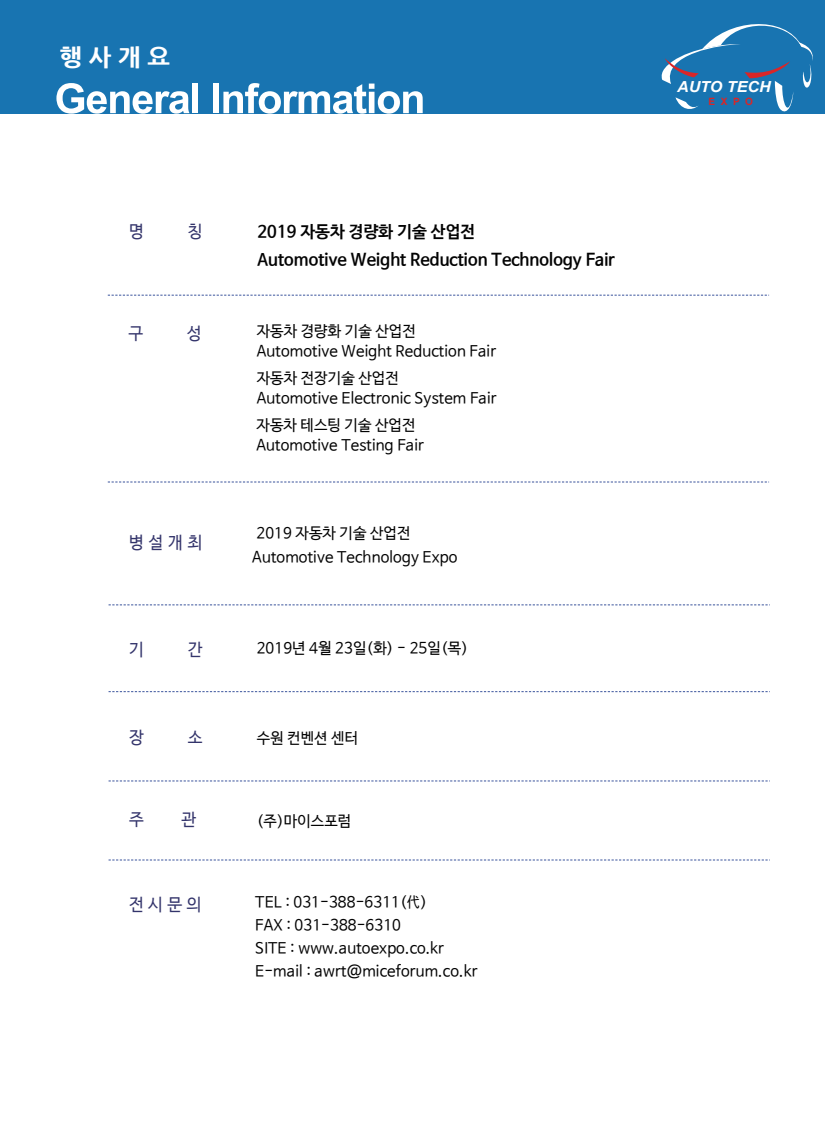
<style>
.page{position:relative;width:825px;height:1123px;background:#fff}
.page>*{position:absolute;margin:0;border:0;box-sizing:border-box;transform-origin:0 0}
.t1{font:800 24px "Nanum Gothic";color:#fff}
.t2{font:16.95px "Nanum Barun Gothic";color:#33346b}
.t3{font:700 16.65px "Nanum Barun Gothic";letter-spacing:.01em;color:#030303}
.t4{font:15.15px/23px "Nanum Barun Gothic";letter-spacing:.01em;color:#030303}
.t5{font:italic 700 15.15px "Arial";color:#fff;scale:1.06 1}
.t6{font:700 10.05px "Arial";color:#d92628}
</style>
<div class="page">
<div style="left:0;top:0;width:825px;height:114px;background:#1874b1"></div>
<svg style="left:56px;top:83px;width:133px;height:31px"></svg>
<div style="left:193px;top:84px;width:5px;height:29px;background:#fff"></div>
<div style="left:213px;top:84px;width:6px;height:29px;background:#fff"></div>
<svg style="left:223px;top:83px;width:200px;height:31px"></svg>
<svg style="left:109px;top:604px;width:661px;height:1px"></svg>
<svg style="left:109px;top:691px;width:661px;height:1px"></svg>
<svg style="left:109px;top:780px;width:661px;height:1px"></svg>
<svg style="left:109px;top:859px;width:661px;height:1px"></svg>
<svg style="left:108px;top:295px;width:661px;height:1px"></svg>
<svg style="left:108px;top:481px;width:661px;height:1px"></svg>
<svg style="left:661px;top:24px;width:152px;height:88px"></svg>
<h1 class="t1" style="left:60px;top:45px;width:112px">행 사 개 요</h1>
<p class="t5" style="left:677px;top:77px;width:90px">AUTO TECH</p>
<p class="t6" style="left:708px;top:95px;width:46px">E X P O</p>
<p class="t2" style="left:129px;top:222px;width:16px">명</p>
<p class="t2" style="left:188px;top:222px;width:16px">칭</p>
<p class="t3" style="left:257px;top:223px;width:219px">2019 자동차 경량화 기술 산업전</p>
<p class="t3" style="left:257px;top:251px;width:359px">Automotive Weight Reduction Technology Fair</p>
<p class="t2" style="left:128px;top:324px;width:16px">구</p>
<p class="t2" style="left:187px;top:324px;width:16px">성</p>
<p class="t4" style="left:257px;top:322px;width:241px;line-height:20px">자동차 경량화 기술 산업전<br>Automotive Weight Reduction Fair</p>
<p class="t4" style="left:257px;top:369px;width:241px;line-height:20px">자동차 전장기술 산업전<br>Automotive Electronic System Fair</p>
<p class="t4" style="left:256px;top:416px;width:169px;line-height:20.1px">자동차 테스팅 기술 산업전<br>Automotive Testing Fair</p>
<p class="t2" style="left:129px;top:534px;width:75px">병 설 개 최</p>
<p class="t4" style="left:252px;top:521px;width:207px;line-height:24px">2019 자동차 기술 산업전<br>Automotive Technology Expo</p>
<p class="t2" style="left:129px;top:641px;width:16px">기</p>
<p class="t2" style="left:188px;top:641px;width:16px">간</p>
<p class="t4" style="left:257px;top:637px;width:213px">2019년 4월 23일(화) - 25일(목)</p>
<p class="t2" style="left:129px;top:729px;width:16px">장</p>
<p class="t2" style="left:188px;top:729px;width:16px">소</p>
<p class="t4" style="left:257px;top:727px;width:103px">수원 컨벤션 센터</p>
<p class="t2" style="left:129px;top:810px;width:16px">주</p>
<p class="t2" style="left:182px;top:810px;width:16px">관</p>
<p class="t4" style="left:257px;top:810px;width:96px">(주)마이스포럼</p>
<p class="t2" style="left:129px;top:896px;width:74px">전시문의</p>
<p class="t4" style="left:255px;top:891px;width:224px">TEL : 031-388-6311(代)<br>FAX : 031-388-6310<br>SITE : www.autoexpo.co.kr<br>E-mail : awrt@miceforum.co.kr</p>
</div>
